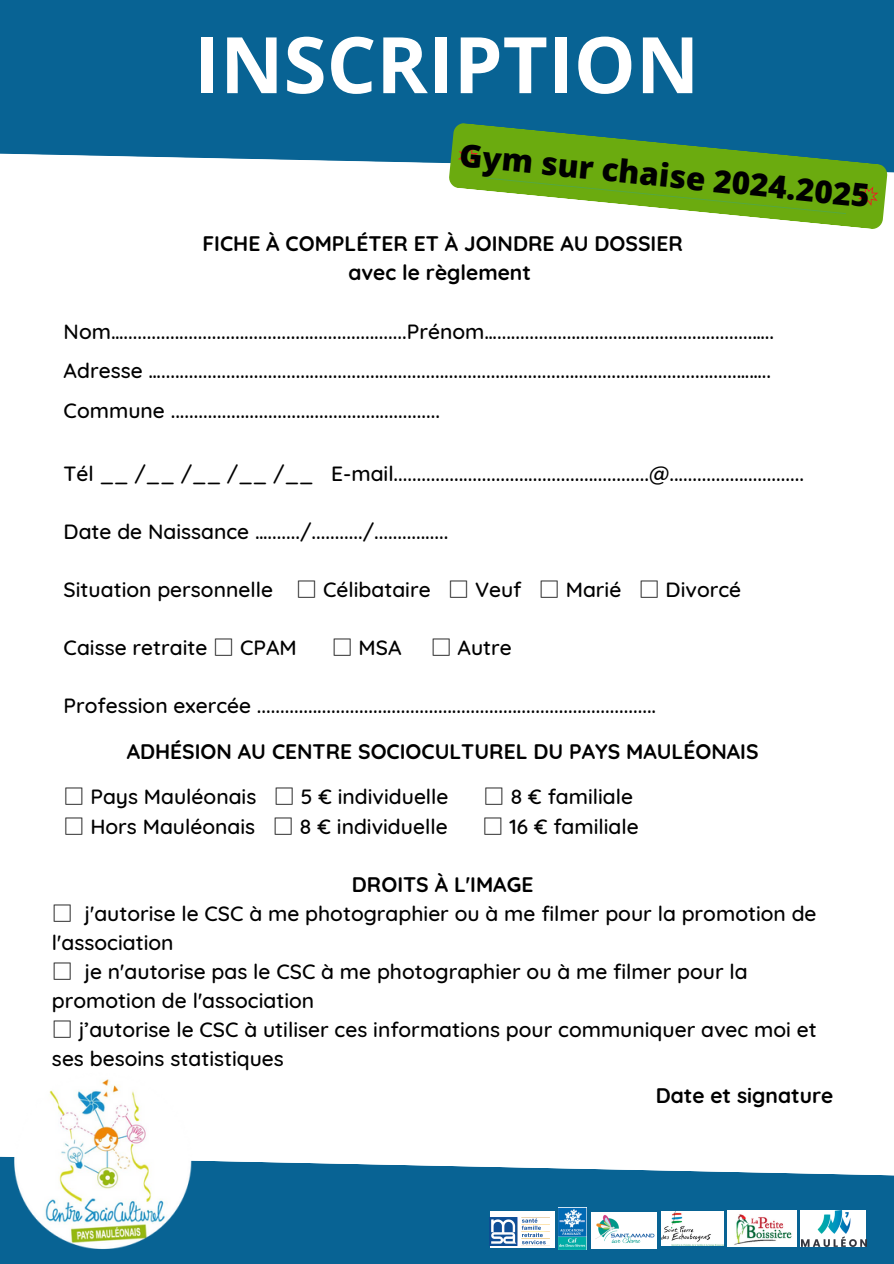
<style>
.page{position:relative;width:894px;height:1264px;background:#fff}
.page>*{position:absolute;margin:0;border:0;box-sizing:border-box;transform-origin:0 0}
.t1{font:700 78px "Open Sans";color:#fff}
.t2{font:800 31.5px "Open Sans";color:#000}
.t3{font:500 21px/29px "Quicksand";color:#000}
.t4{font:700 21px "Quicksand";color:#000}
.s1{font-family:"Noto Sans CJ Ksc";font-weight:400}
</style>
<div class="page">
<svg style="left:0;top:1156px;width:893px;height:107px;background:#2978a2"></svg>
<img style="left:13px;top:1079px;width:182px;height:170px">
<img style="left:727px;top:1210px;width:68px;height:36px">
<div style="left:591px;top:1212px;width:65px;height:36px;background:#fff"></div>
<img style="left:595px;top:1215px;width:60px;height:29px">
<img style="left:661px;top:1211px;width:62px;height:34px">
<div style="left:490px;top:1211px;width:64px;height:36px;background:#fff"></div>
<img style="left:489px;top:1217px;width:60px;height:28px">
<img style="left:558px;top:1207px;width:28px;height:42px">
<img style="left:800px;top:1210px;width:66px;height:36px">
<div style="left:0;top:0;width:893px;height:173px;background:#086394"></div>
<svg style="left:448px;top:122px;width:439px;height:107px"></svg>
<svg style="left:457px;top:146px;width:421px;height:68px;background:#77b034"></svg>
<p class="t1" style="left:194px;top:10px;width:506px">INSCRIPTION</p>
<p class="t2" style="left:462px;top:132px;width:413px;rotate:6deg">Gym sur chaise 2024.2025</p>
<p class="t4" style="left:202px;top:230px;width:481px">FICHE À COMPLÉTER ET À JOINDRE AU DOSSIER</p>
<p class="t4" style="left:348px;top:259px;width:184px">avec le règlement</p>
<p class="t3" style="left:64px;top:316px;width:712px">Nom….............................................................Prénom….......................................................…..</p>
<p class="t3" style="left:64px;top:356px;width:709px">Adresse …............................................................................................................................……..</p>
<p class="t3" style="left:64px;top:395px;width:378px">Commune ..........................................................</p>
<p class="t3" style="left:64px;top:459px;width:741px">Tél __ /__ /__ /__ /__ E-mail.......................................................@.............................</p>
<p class="t3" style="left:64px;top:517px;width:386px">Date de Naissance …......./.........../................</p>
<p class="t3" style="left:64px;top:575px;width:678px">Situation personnelle <span class="s1">□</span> Célibataire <span class="s1">□</span> Veuf <span class="s1">□</span> Marié <span class="s1">□</span> Divorcé</p>
<p class="t3" style="left:64px;top:633px;width:235px">Caisse retraite <span class="s1">□</span> CPAM</p>
<p class="t3" style="left:332px;top:633px;width:71px"><span class="s1">□</span> MSA</p>
<p class="t3" style="left:430px;top:633px;width:83px"><span class="s1">□</span> Autre</p>
<h3 class="t3" style="left:64px;top:691px;width:594px">Profession exercée ......................................................................................</h3>
<p class="t4" style="left:127px;top:738px;width:633px">ADHÉSION AU CENTRE SOCIOCULTUREL DU PAYS MAULÉONAIS</p>
<p class="t3" style="left:64px;top:782px;width:386px"><span class="s1">□</span> Pays Mauléonais <span class="s1">□</span> 5 € individuelle</p>
<p class="t3" style="left:483px;top:782px;width:151px"><span class="s1">□</span> 8 € familiale</p>
<p class="t3" style="left:64px;top:811px;width:385px"><span class="s1">□</span> Hors Mauléonais <span class="s1">□</span> 8 € individuelle</p>
<p class="t3" style="left:482px;top:811px;width:158px"><span class="s1">□</span> 16 € familiale</p>
<p class="t4" style="left:352px;top:870px;width:183px">DROITS À L'IMAGE</p>
<p class="t3" style="left:52px;top:898px;width:766px"><span class="s1">□</span> j'autorise le CSC à me photographier ou à me filmer pour la promotion de l'association</p>
<p class="t3" style="left:52px;top:956px;width:697px"><span class="s1">□</span> je n'autorise pas le CSC à me photographier ou à me filmer pour la promotion de l'association</p>
<p class="t3" style="left:52px;top:1014px;width:766px"><span class="s1">□</span> j’autorise le CSC à utiliser ces informations pour communiquer avec moi et ses besoins statistiques</p>
<p class="t4" style="left:655px;top:1081px;width:179px">Date et signature</p>
</div>
